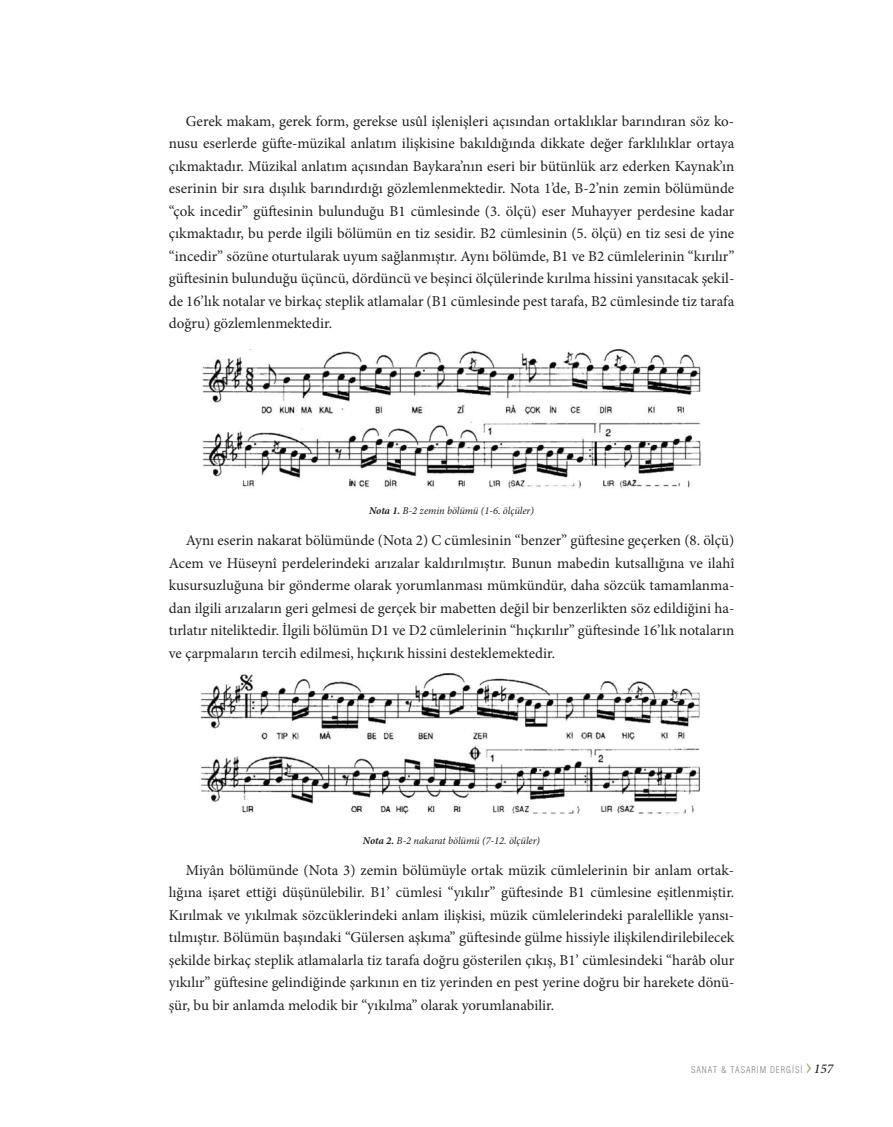
<style>
.page{position:relative;width:893px;height:1127px;background:#fff}
.page>*{position:absolute;margin:0;border:0;box-sizing:border-box;transform-origin:0 0}
.t1{font:15px/22.5px "Minion Pro";color:#231f20;text-align:justify}
.t2{font:italic 10.5px "Minion Pro";letter-spacing:-.005em;color:#231f20}
.t3{font:300 condensed 9px "Helvetica";letter-spacing:.1em;color:#808285}
.s1{font-weight:700}
.s2{font-family:"Minion Pro";font-weight:500;font-style:italic;font-stretch:normal;font-size:13.5px;color:#231f20}
</style>
<div class="page">
<svg style="left:807px;top:1063px;width:4px;height:11px"></svg>
<img style="left:202px;top:350px;width:499px;height:139px">
<img style="left:200px;top:672px;width:501px;height:144px">
<p class="t1" style="left:169px;top:110px;width:567px;text-indent:17px">Gerek makam, gerek form, gerekse usûl işlenişleri açısından ortaklıklar barındıran söz ko&shy;nusu eserlerde güfte-müzikal anlatım ilişkisine bakıldığında dikkate değer farklılıklar ortaya çıkmaktadır. Müzikal anlatım açısından Baykara’nın eseri bir bütünlük arz ederken Kaynak’ın eserinin bir sıra dışılık barındırdığı gözlemlenmektedir. Nota 1’de, B-2’nin zemin bölümünde “çok incedir” güftesinin bulunduğu B1 cümlesinde (3. ölçü) eser Muhayyer perdesine kadar çıkmaktadır, bu perde ilgili bölümün en tiz sesidir. B2 cümlesinin (5. ölçü) en tiz sesi de yine “incedir” sözüne oturtularak uyum sağlanmıştır. Aynı bölümde, B1 ve B2 cümlelerinin “kırılır” güftesinin bulunduğu üçüncü, dördüncü ve beşinci ölçülerinde kırılma hissini yansıtacak şekil&shy;de 16’lık notalar ve birkaç steplik atlamalar (B1 cümlesinde pest tarafa, B2 cümlesinde tiz tarafa doğru) gözlemlenmektedir.</p>
<p class="t2" style="left:369px;top:503px;width:166px"><span class="s1">Nota 1.</span> B-2 zemin bölümü (1-6. ölçüler)</p>
<p class="t1" style="left:169px;top:529px;width:567px;text-indent:17px">Aynı eserin nakarat bölümünde (Nota 2) C cümlesinin “benzer” güftesine geçerken (8. ölçü)<br>Acem ve Hüseynî perdelerindeki arızalar kaldırılmıştır. Bunun mabedin kutsallığına ve ilahî kusursuzluğuna bir gönderme olarak yorumlanması mümkündür, daha sözcük tamamlanma&shy;dan ilgili arızaların geri gelmesi de gerçek bir mabetten değil bir benzerlikten söz edildiğini ha&shy;tırlatır niteliktedir. İlgili bölümün D1 ve D2 cümlelerinin “hıçkırılır” güftesinde 16’lık notaların ve çarpmaların tercih edilmesi, hıçkırık hissini desteklemektedir.</p>
<p class="t2" style="left:363px;top:833px;width:179px"><span class="s1">Nota 2.</span> B-2 nakarat bölümü (7-12. ölçüler)</p>
<p class="t1" style="left:169px;top:859px;width:567px;text-indent:17px">Miyân bölümünde (Nota 3) zemin bölümüyle ortak müzik cümlelerinin bir anlam ortak&shy;lığına işaret ettiği düşünülebilir. B1’ cümlesi “yıkılır” güftesinde B1 cümlesine eşitlenmiştir.<br>Kırılmak ve yıkılmak sözcüklerindeki anlam ilişkisi, müzik cümlelerindeki paralellikle yansı&shy;tılmıştır. Bölümün başındaki “Gülersen aşkıma” güftesinde gülme hissiyle ilişkilendirilebilecek şekilde birkaç steplik atlamalarla tiz tarafa doğru gösterilen çıkış, B1’ cümlesindeki “harâb olur yıkılır” güftesine gelindiğinde şarkının en tiz yerinden en pest yerine doğru bir harekete dönü&shy;şür, bu bir anlamda melodik bir “yıkılma” olarak yorumlanabilir.</p>
<p class="t3" style="left:691px;top:1064px;width:144px">SANAT &amp; TASARIM DERGİSİ <span class="s2">157</span></p>
</div>
